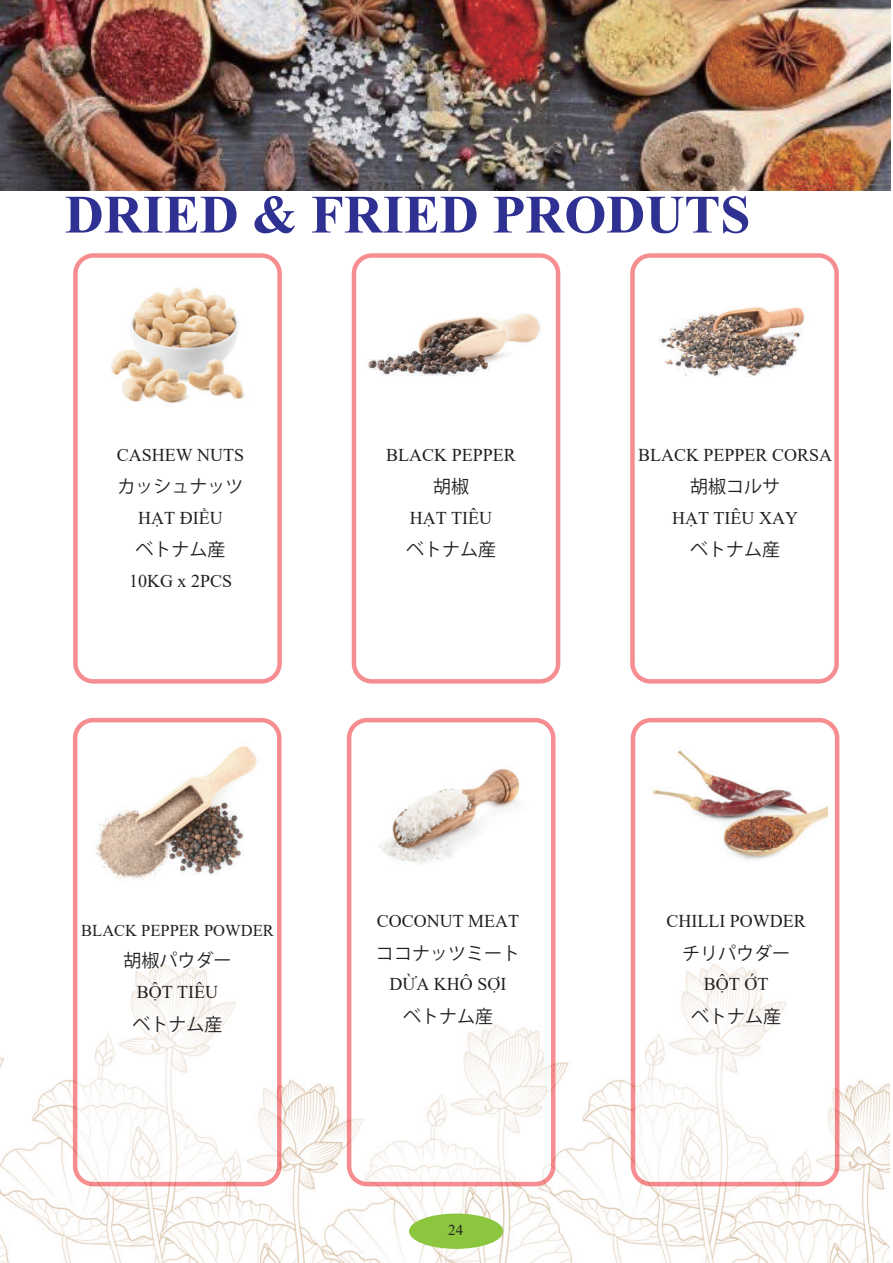
<style>
.page{position:relative;width:893px;height:1263px;background:#fff}
.page>*{position:absolute;margin:0;border:0;box-sizing:border-box;transform-origin:0 0}
.t1{font:700 54px "Times New Roman";color:#2e3092}
.t2{font:18px "Times New Roman";color:#231f20}
.t3{font:18px "Koz Go Pr 6 N";color:#231f20}
.t4{font:17.85px "Times New Roman";color:#231f20}
.t5{font:16.5px "Times New Roman";color:#231f20}
.t6{font:15px "Times New Roman";color:#231f20}
</style>
<div class="page">
<img style="left:0;top:190px;width:889px;height:1073px">
<div style="left:75px;top:255px;width:205px;height:426px;background:#fff;border-radius:18px"></div>
<div style="left:73px;top:253px;width:209px;height:431px;border:4px solid #ee1d23;border-radius:18px"></div>
<div style="left:632px;top:255px;width:205px;height:426px;background:#fff;border-radius:18px"></div>
<div style="left:630px;top:253px;width:209px;height:431px;border:4px solid #ee1d23;border-radius:18px"></div>
<div style="left:354px;top:255px;width:204px;height:426px;background:#fff;border-radius:18px"></div>
<div style="left:352px;top:253px;width:208px;height:431px;border:4px solid #ee1d23;border-radius:18px"></div>
<div style="left:75px;top:720px;width:204px;height:464px;background:#fff;border-radius:18px"></div>
<div style="left:73px;top:718px;width:209px;height:468px;border:4px solid #ee1d23;border-radius:18px"></div>
<div style="left:349px;top:720px;width:204px;height:464px;background:#fff;border-radius:18px"></div>
<div style="left:347px;top:718px;width:208px;height:468px;border:4px solid #ee1d23;border-radius:18px"></div>
<img style="left:0;top:0;width:890px;height:190px">
<img style="left:111px;top:287px;width:134px;height:116px">
<img style="left:367px;top:313px;width:173px;height:63px">
<img style="left:659px;top:307px;width:146px;height:70px">
<div style="left:633px;top:720px;width:204px;height:464px;background:#fff;border-radius:18px"></div>
<div style="left:631px;top:718px;width:208px;height:468px;border:4px solid #ee1d23;border-radius:18px"></div>
<img style="left:95px;top:746px;width:162px;height:134px">
<img style="left:378px;top:768px;width:142px;height:96px">
<img style="left:652px;top:749px;width:175px;height:111px">
<div style="left:409px;top:1213px;width:94px;height:36px;background:#8bc63e;border-radius:50%"></div>
<h1 class="t1" style="left:65px;top:175px;width:687px">DRIED &amp; FRIED PRODUTS</h1>
<p class="t2" style="left:117px;top:442px;width:129px">CASHEW NUTS</p>
<p class="t3" style="left:118px;top:477px;width:128px">カッシュナッツ</p>
<p class="t2" style="left:138px;top:505px;width:86px">HẠT ĐIỀU</p>
<p class="t3" style="left:136px;top:540px;width:92px">ベトナム産</p>
<p class="t2" style="left:129px;top:568px;width:105px">10KG x 2PCS</p>
<p class="t2" style="left:386px;top:442px;width:131px">BLACK PEPPER</p>
<p class="t3" style="left:433px;top:477px;width:37px">胡椒</p>
<p class="t2" style="left:410px;top:505px;width:84px">HẠT TIÊU</p>
<p class="t3" style="left:406px;top:540px;width:91px">ベトナム産</p>
<p class="t2" style="left:638px;top:442px;width:196px">BLACK PEPPER CORSA</p>
<p class="t3" style="left:690px;top:477px;width:91px">胡椒コルサ</p>
<p class="t4" style="left:672px;top:505px;width:127px">HẠT TIÊU XAY</p>
<p class="t3" style="left:690px;top:540px;width:91px">ベトナム産</p>
<p class="t5" style="left:81px;top:919px;width:194px">BLACK PEPPER POWDER</p>
<p class="t3" style="left:124px;top:951px;width:109px">胡椒パウダー</p>
<p class="t2" style="left:137px;top:979px;width:83px">BỘT TIÊU</p>
<p class="t3" style="left:133px;top:1014px;width:91px">ベトナム産</p>
<p class="t2" style="left:377px;top:908px;width:144px">COCONUT MEAT</p>
<p class="t3" style="left:376px;top:943px;width:145px">ココナッツミート</p>
<p class="t2" style="left:389px;top:971px;width:118px">DỪA KHÔ SỢI</p>
<p class="t3" style="left:403px;top:1006px;width:91px">ベトナム産</p>
<p class="t6" style="left:448px;top:1219px;width:16px">24</p>
<p class="t2" style="left:666px;top:908px;width:141px">CHILLI POWDER</p>
<p class="t3" style="left:682px;top:943px;width:109px">チリパウダー</p>
<p class="t2" style="left:704px;top:971px;width:66px">BỘT ỚT</p>
<p class="t3" style="left:691px;top:1006px;width:91px">ベトナム産</p>
</div>
